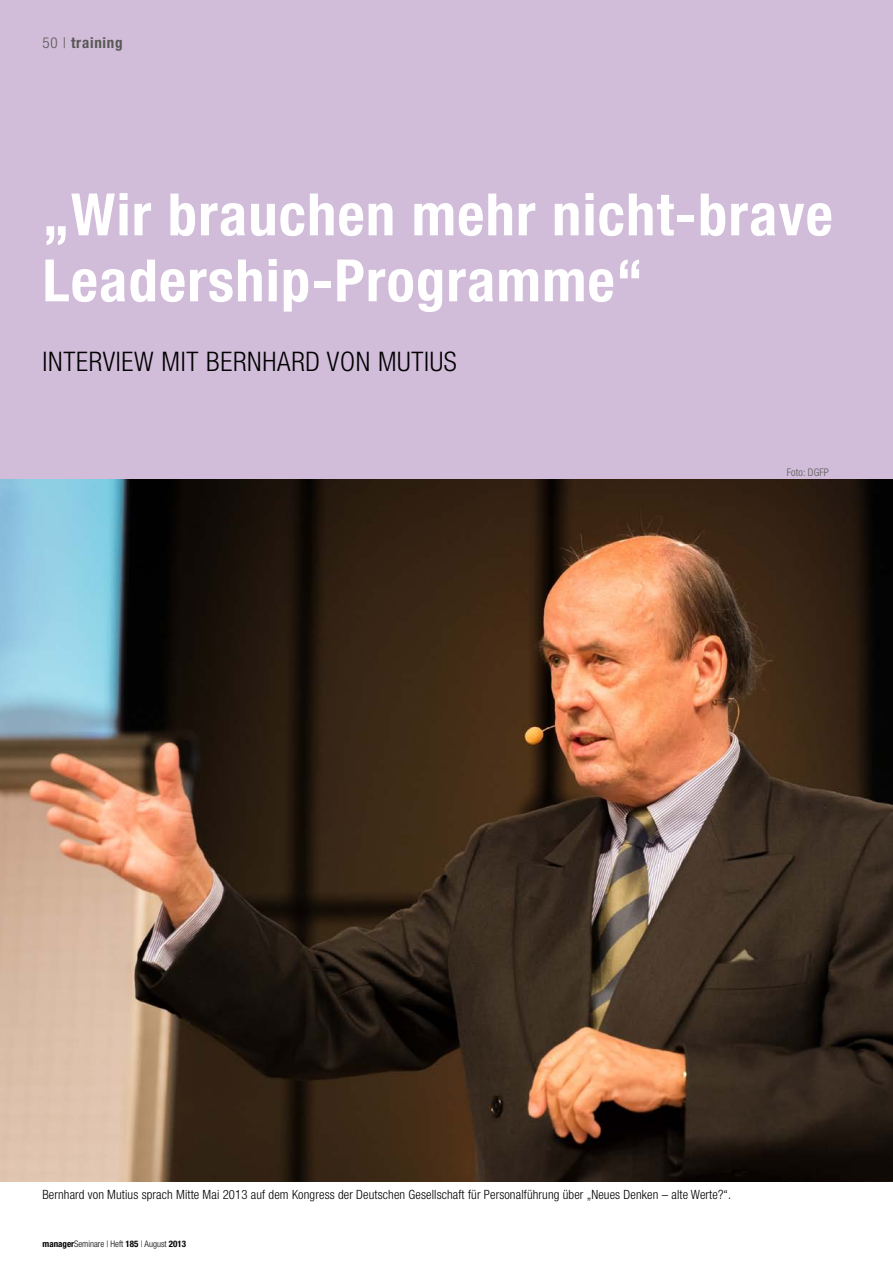
<style>
.page{position:relative;width:893px;height:1263px;background:#fff}
.page>*{position:absolute;margin:0;border:0;box-sizing:border-box;transform-origin:0 0}
.t1{font:700 condensed 58.5px/66px "Helvetica Neue LT";letter-spacing:.02em;color:#fff}
.t2{font:300 condensed 27px "Helvetica Neue LT";letter-spacing:.025em;color:#000}
.t3{font:700 condensed 15px "Helvetica Neue LT";letter-spacing:.05em;color:#585854}
.t4{font:300 condensed 12.75px "Helvetica Neue LT";letter-spacing:.01em;color:#000}
.t5{font:300 condensed 10.5px "Helvetica Neue LT";color:#585854}
.t6{font:300 condensed 9px "Helvetica Neue LT";color:#000}
.s1{font-weight:300}
.s2{font-weight:700}
</style>
<div class="page">
<div style="left:0;top:0;width:893px;height:479px;background:#d1bcd9"></div>
<img style="left:0;top:479px;width:893px;height:702px">
<p class="t3" style="left:42px;top:33px;width:82px"><span class="s1">50 |</span> training</p>
<h1 class="t1" style="left:43px;top:181px;width:792px">„Wir brauchen mehr nicht-brave<br>Leadership-Programme“</h1>
<h2 class="t2" style="left:43px;top:346px;width:413px">Interview mit Bernhard von Mutius</h2>
<p class="t5" style="left:787px;top:466px;width:44px">Foto: DGFP</p>
<p class="t4" style="left:42px;top:1187px;width:690px">Bernhard von Mutius sprach Mitte Mai 2013 auf dem Kongress der Deutschen Gesellschaft für Personalführung über „Neues Denken – alte Werte?“.</p>
<p class="t6" style="left:43px;top:1238px;width:145px"><span class="s2">manager</span>Seminare | Heft <span class="s2">185</span> | August <span class="s2">2013</span></p>
</div>
